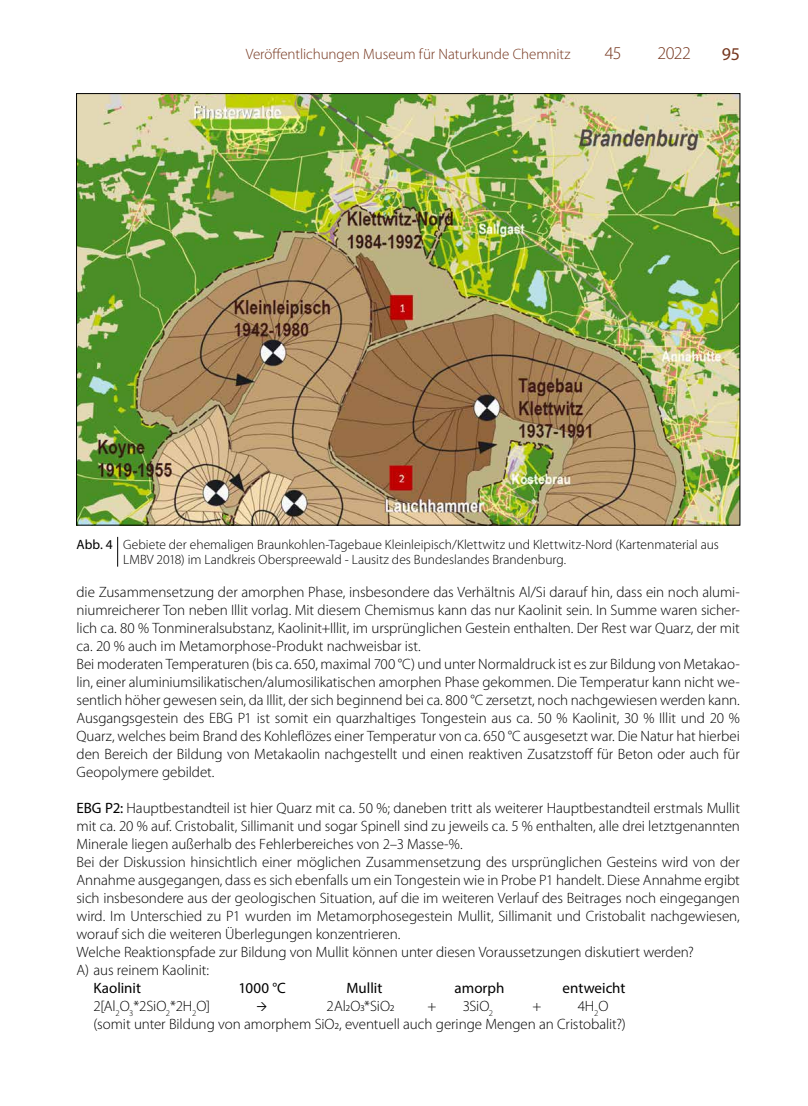
<style>
.page{position:relative;width:808px;height:1106px;background:#fff}
.page>*{position:absolute;margin:0;border:0;box-sizing:border-box;transform-origin:0 0}
.t1{font:300 18px "Myriad Pro";letter-spacing:-.035em;color:#75361e}
.t2{font:18px "Myriad Pro";color:#75361e}
.t3{font:300 15px/18px "Myriad Pro";letter-spacing:-.005em;color:#000}
.t4{font:300 15px "Myriad Pro";letter-spacing:-.005em;color:#75361e}
.t5{font:15px "Myriad Pro";color:#000}
.t6{font:300 13.5px/15px "Myriad Pro";color:#000}
.s1{font-weight:400}
</style>
<div class="page">
<img style="left:78px;top:95px;width:660px;height:428px">
<svg style="left:117px;top:537px;width:1px;height:29px"></svg>
<p class="t4" style="left:246px;top:46px;width:326px">Veröffentlichungen Museum für Naturkunde Chemnitz</p>
<p class="t1" style="left:605px;top:43px;width:18px">45</p>
<p class="t1" style="left:657px;top:43px;width:35px">2022</p>
<p class="t2" style="left:722px;top:42px;width:20px">95</p>
<p class="t6" style="left:123px;top:537px;width:597px;text-indent:-47px"><span class="s1">Abb. 4</span> Gebiete der ehemaligen Braunkohlen-Tagebaue Kleinleipisch/Klettwitz und Klettwitz-Nord (Kartenmaterial aus<br>LMBV 2018) im Landkreis Oberspreewald - Lausitz des Bundeslandes Brandenburg.</p>
<p class="t3" style="left:77px;top:583px;width:665px">die Zusammensetzung der amorphen Phase, insbesondere das Verhältnis Al/Si darauf hin, dass ein noch alumi&shy;niumreicherer Ton neben Illit vorlag. Mit diesem Chemismus kann das nur Kaolinit sein. In Summe waren sicher&shy;lich ca. 80 % Tonmineralsubstanz, Kaolinit+Illit, im ursprünglichen Gestein enthalten. Der Rest war Quarz, der mit ca. 20 % auch im Metamorphose-Produkt nachweisbar ist.<br>Bei moderaten Temperaturen (bis ca. 650, maximal 700 °C) und unter Normaldruck ist es zur Bildung von Metakao&shy;lin, einer aluminiumsilikatischen/alumosilikatischen amorphen Phase gekommen. Die Temperatur kann nicht we&shy;sentlich höher gewesen sein, da Illit, der sich beginnend bei ca. 800 °C zersetzt, noch nachgewiesen werden kann.<br>Ausgangsgestein des EBG P1 ist somit ein quarzhaltiges Tongestein aus ca. 50 % Kaolinit, 30 % Illit und 20 % Quarz, welches beim Brand des Kohleflözes einer Temperatur von ca. 650 °C ausgesetzt war. Die Natur hat hierbei den Bereich der Bildung von Metakaolin nachgestellt und einen reaktiven Zusatzstoff für Beton oder auch für Geopolymere gebildet.</p>
<p class="t3" style="left:77px;top:799px;width:665px"><span class="s1">EBG P2:</span> Hauptbestandteil ist hier Quarz mit ca. 50 %; daneben tritt als weiterer Hauptbestandteil erstmals Mullit mit ca. 20 % auf. Cristobalit, Sillimanit und sogar Spinell sind zu jeweils ca. 5 % enthalten, alle drei letztgenannten Minerale liegen außerhalb des Fehlerbereiches von 2–3 Masse-%.<br>Bei der Diskussion hinsichtlich einer möglichen Zusammensetzung des ursprünglichen Gesteins wird von der Annahme ausgegangen, dass es sich ebenfalls um ein Tongestein wie in Probe P1 handelt. Diese Annahme ergibt sich insbesondere aus der geologischen Situation, auf die im weiteren Verlauf des Beitrages noch eingegangen wird. Im Unterschied zu P1 wurden im Metamorphosegestein Mullit, Sillimanit und Cristobalit nachgewiesen, worauf sich die weiteren Überlegungen konzentrieren.<br>Welche Reaktionspfade zur Bildung von Mullit können unter diesen Voraussetzungen diskutiert werden?<br>A) aus reinem Kaolinit:</p>
<p class="t5" style="left:94px;top:978px;width:49px">Kaolinit</p>
<p class="t5" style="left:239px;top:978px;width:49px">1000 °C</p>
<p class="t5" style="left:347px;top:978px;width:37px">Mullit</p>
<p class="t5" style="left:455px;top:978px;width:51px">amorph</p>
<p class="t5" style="left:563px;top:978px;width:64px">entweicht</p>
<p class="t3" style="left:94px;top:997px;width:118px">2[Al<sub>2</sub>O<sub>3</sub>*2SiO<sub>2</sub>*2H<sub>2</sub>O]</p>
<p class="t3" style="left:327px;top:997px;width:69px">2Al2O3*SiO2</p>
<p class="t3" style="left:427px;top:997px;width:10px">+</p>
<p class="t3" style="left:463px;top:997px;width:32px">3SiO<sub>2</sub></p>
<p class="t3" style="left:533px;top:997px;width:10px">+</p>
<p class="t3" style="left:94px;top:997px;width:534px;text-indent:484px">4H<sub>2</sub>O (somit unter Bildung von amorphem SiO2, eventuell auch geringe Mengen an Cristobalit?)</p>
</div>
